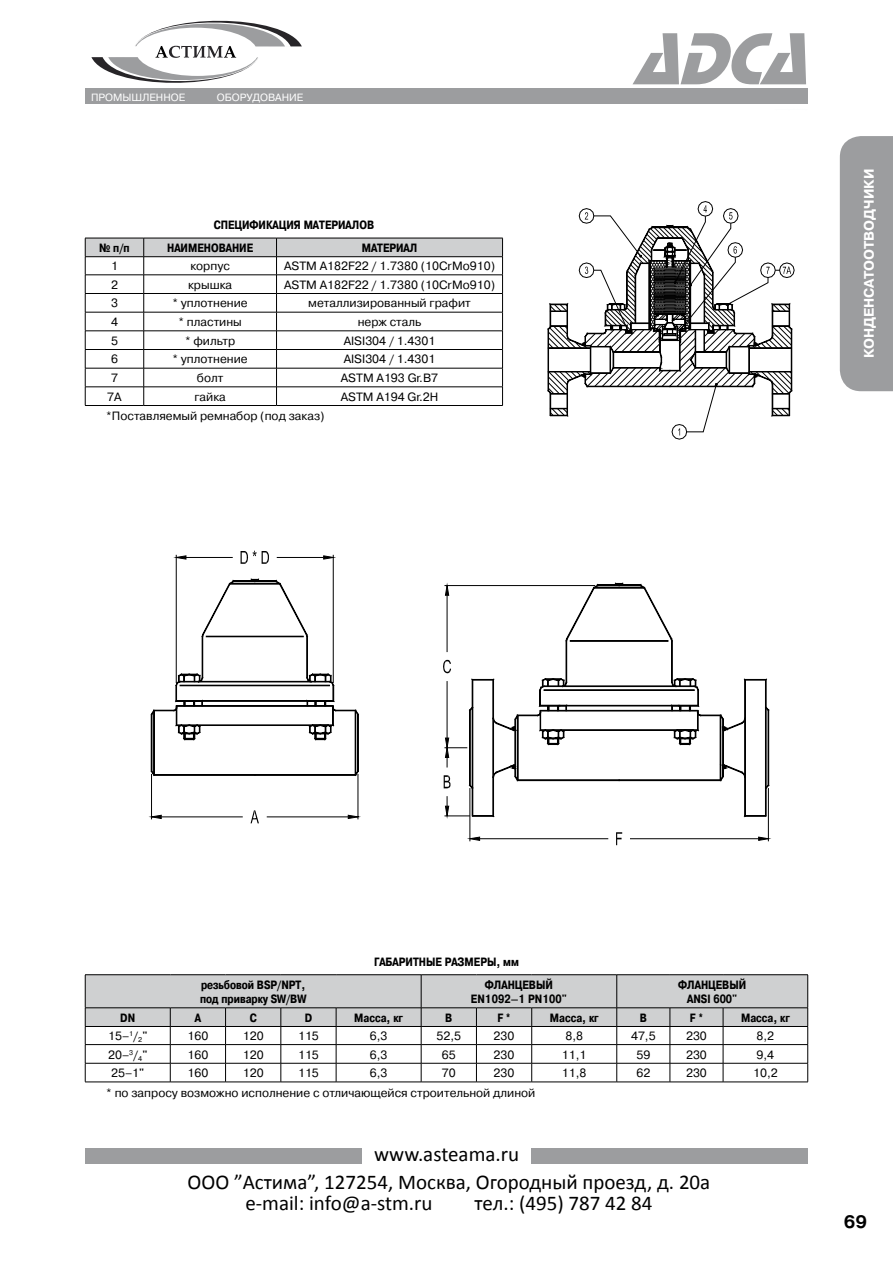
<style>
.page{position:relative;width:893px;height:1263px;background:#fff}
.page>*{position:absolute;margin:0;border:0;box-sizing:border-box;transform-origin:0 0}
.t1{font:21px/27.5px "Calibri";color:#000;text-align:center}
.t2{font:700 18px "Pragmatica C";color:#000}
.t3{font:700 13.8px "Pragmatica C";color:#fff}
.table_cell{font:12px "Pragmatica C";color:#000}
.table_head{font:700 12px/14.4px "Pragmatica Cond C";color:#000;text-align:center}
.snoska{font:12px "Pragmatica C";color:#000}
.t4{font:10.5px "Pragmatica C";color:#fff}
</style>
<div class="page">
<div style="left:85px;top:1148px;width:276px;height:16px;background:#9c9d9f"></div>
<div style="left:531px;top:1148px;width:277px;height:16px;background:#9c9d9f"></div>
<div style="left:85px;top:89px;width:723px;height:15px;background:#9c9d9f"></div>
<div style="left:840px;top:136px;width:53px;height:255px;background:#9c9d9f"></div>
<svg style="left:91px;top:20px;width:211px;height:63px"></svg>
<svg style="left:633px;top:33px;width:173px;height:51px"></svg>
<svg style="left:85px;top:238px;width:418px;height:167px"></svg>
<hr style="left:85px;top:405px;width:59px;height:1px;background:#000">
<hr style="left:144px;top:405px;width:133px;height:1px;background:#000">
<hr style="left:277px;top:405px;width:226px;height:1px;background:#000">
<hr style="left:85px;top:974px;width:85px;height:1px;background:#000">
<hr style="left:170px;top:974px;width:56px;height:1px;background:#000">
<hr style="left:226px;top:974px;width:55px;height:1px;background:#000">
<hr style="left:281px;top:974px;width:55px;height:1px;background:#000">
<hr style="left:336px;top:974px;width:85px;height:1px;background:#000">
<hr style="left:421px;top:974px;width:55px;height:1px;background:#000">
<hr style="left:476px;top:974px;width:56px;height:1px;background:#000">
<hr style="left:532px;top:974px;width:85px;height:1px;background:#000">
<hr style="left:617px;top:974px;width:53px;height:1px;background:#000">
<hr style="left:670px;top:974px;width:53px;height:1px;background:#000">
<hr style="left:723px;top:974px;width:85px;height:1px;background:#000">
<svg style="left:85px;top:975px;width:723px;height:107px"></svg>
<hr style="left:85px;top:1082px;width:85px;height:1px;background:#000">
<hr style="left:170px;top:1082px;width:56px;height:1px;background:#000">
<hr style="left:226px;top:1082px;width:55px;height:1px;background:#000">
<hr style="left:281px;top:1082px;width:55px;height:1px;background:#000">
<hr style="left:336px;top:1082px;width:85px;height:1px;background:#000">
<hr style="left:421px;top:1082px;width:55px;height:1px;background:#000">
<hr style="left:476px;top:1082px;width:56px;height:1px;background:#000">
<hr style="left:532px;top:1082px;width:85px;height:1px;background:#000">
<hr style="left:617px;top:1082px;width:53px;height:1px;background:#000">
<hr style="left:670px;top:1082px;width:53px;height:1px;background:#000">
<hr style="left:723px;top:1082px;width:85px;height:1px;background:#000">
<hr style="left:151px;top:774px;width:1px;height:45px;background:#000">
<hr style="left:358px;top:774px;width:1px;height:45px;background:#000">
<hr style="left:161px;top:817px;width:82px;height:1px;background:#000">
<hr style="left:267px;top:817px;width:81px;height:1px;background:#000">
<svg style="left:149px;top:815px;width:13px;height:4px"></svg>
<svg style="left:251px;top:810px;width:8px;height:13px"></svg>
<svg style="left:348px;top:815px;width:12px;height:4px"></svg>
<hr style="left:176px;top:555px;width:1px;height:128px;background:#000">
<hr style="left:333px;top:555px;width:1px;height:128px;background:#000">
<hr style="left:186px;top:557px;width:47px;height:1px;background:#000">
<hr style="left:277px;top:557px;width:47px;height:1px;background:#000">
<svg style="left:174px;top:555px;width:12px;height:4px"></svg>
<svg style="left:241px;top:551px;width:28px;height:13px"></svg>
<svg style="left:151px;top:579px;width:208px;height:197px"></svg>
<svg style="left:323px;top:555px;width:12px;height:4px"></svg>
<hr style="left:470px;top:788px;width:1px;height:53px;background:#000">
<hr style="left:768px;top:788px;width:1px;height:53px;background:#000">
<hr style="left:480px;top:838px;width:128px;height:1px;background:#000">
<hr style="left:630px;top:838px;width:129px;height:1px;background:#000">
<svg style="left:468px;top:837px;width:12px;height:4px"></svg>
<svg style="left:616px;top:832px;width:6px;height:13px"></svg>
<svg style="left:758px;top:837px;width:13px;height:4px"></svg>
<svg style="left:443px;top:583px;width:326px;height:235px"></svg>
<div style="left:720px;top:715px;width:1px;height:65px;border:1px solid #000"></div>
<svg style="left:547px;top:201px;width:248px;height:238px"></svg>
<p class="t4" style="left:91px;top:91px;width:96px">ПРОМЫШЛЕННОЕ</p>
<p class="t4" style="left:217px;top:91px;width:88px">ОБОРУДОВАНИЕ</p>
<p class="table_head" style="left:214px;top:218px;width:162px">СПЕЦИФИКАЦИЯ МАТЕРИАЛОВ</p>
<p class="table_head" style="left:99px;top:241px;width:32px">№ п/п</p>
<p class="table_head" style="left:167px;top:241px;width:88px">НАИМЕНОВАНИЕ</p>
<p class="table_head" style="left:362px;top:241px;width:57px">МАТЕРИАЛ</p>
<p class="table_cell" style="left:111px;top:259px;width:8px">1</p>
<p class="table_cell" style="left:190px;top:259px;width:41px">корпус</p>
<p class="table_cell" style="left:284px;top:259px;width:212px">ASTM A182F22 / 1.7380 (10CrMo910)</p>
<p class="table_cell" style="left:111px;top:278px;width:8px">2</p>
<p class="table_cell" style="left:188px;top:278px;width:46px">крышка</p>
<p class="table_cell" style="left:284px;top:278px;width:212px">ASTM A182F22 / 1.7380 (10CrMo910)</p>
<p class="table_cell" style="left:111px;top:297px;width:8px">3</p>
<p class="table_cell" style="left:173px;top:297px;width:77px">* уплотнение</p>
<p class="table_cell" style="left:308px;top:297px;width:164px">металлизированный графит</p>
<p class="table_cell" style="left:111px;top:315px;width:8px">4</p>
<p class="table_cell" style="left:178px;top:315px;width:65px">* пластины</p>
<p class="table_cell" style="left:358px;top:315px;width:65px">нерж сталь</p>
<p class="table_cell" style="left:111px;top:334px;width:8px">5</p>
<p class="table_cell" style="left:185px;top:334px;width:52px">* фильтр</p>
<p class="table_cell" style="left:344px;top:334px;width:93px">AISI304 / 1.4301</p>
<p class="table_cell" style="left:111px;top:353px;width:8px">6</p>
<p class="table_cell" style="left:173px;top:353px;width:77px">* уплотнение</p>
<p class="table_cell" style="left:344px;top:353px;width:93px">AISI304 / 1.4301</p>
<p class="table_cell" style="left:111px;top:371px;width:8px">7</p>
<p class="table_cell" style="left:197px;top:371px;width:28px">болт</p>
<p class="table_cell" style="left:341px;top:371px;width:99px">ASTM A193 Gr.B7</p>
<p class="table_cell" style="left:107px;top:390px;width:16px">7A</p>
<p class="table_cell" style="left:194px;top:390px;width:33px">гайка</p>
<p class="table_cell" style="left:341px;top:390px;width:99px">ASTM A194 Gr.2H</p>
<p class="snoska" style="left:106px;top:409px;width:220px">*Поставляемый ремнабор (под заказ)</p>
<p class="t3" style="left:861px;top:358px;width:191px;rotate:-90deg">КОНДЕНСАТООТВОДЧИКИ</p>
<p class="table_head" style="left:374px;top:955px;width:146px">ГАБАРИТНЫЕ РАЗМЕРЫ, мм</p>
<p class="table_head" style="left:200px;top:977px;width:108px;text-align:left">резьбовой BSP/NPT, под приварку SW/BW</p>
<p class="table_head" style="left:471px;top:977px;width:97px">ФЛАНЦЕВЫЙ<br>EN1092–1 PN100"</p>
<p class="table_head" style="left:678px;top:977px;width:70px">ФЛАНЦЕВЫЙ<br>ANSI 600"</p>
<p class="table_head" style="left:120px;top:1010px;width:16px">DN</p>
<p class="table_head" style="left:195px;top:1010px;width:8px">A</p>
<p class="table_head" style="left:250px;top:1010px;width:8px">C</p>
<p class="table_head" style="left:305px;top:1010px;width:9px">D</p>
<p class="table_head" style="left:354px;top:1010px;width:50px">Масса, кг</p>
<p class="table_head" style="left:445px;top:1010px;width:9px">B</p>
<p class="table_head" style="left:497px;top:1010px;width:15px">F *</p>
<p class="table_head" style="left:550px;top:1010px;width:50px">Масса, кг</p>
<p class="table_head" style="left:640px;top:1010px;width:9px">B</p>
<p class="table_head" style="left:690px;top:1010px;width:15px">F *</p>
<p class="table_head" style="left:741px;top:1010px;width:50px">Масса, кг</p>
<p class="table_cell" style="left:108px;top:1029px;width:41px">15–<sup>1</sup>/<sub>2</sub>"</p>
<p class="table_cell" style="left:187px;top:1029px;width:22px">160</p>
<p class="table_cell" style="left:243px;top:1029px;width:22px">120</p>
<p class="table_cell" style="left:298px;top:1029px;width:22px">115</p>
<p class="table_cell" style="left:370px;top:1029px;width:19px">6,3</p>
<p class="table_cell" style="left:436px;top:1029px;width:26px">52,5</p>
<p class="table_cell" style="left:494px;top:1029px;width:22px">230</p>
<p class="table_cell" style="left:565px;top:1029px;width:19px">8,8</p>
<p class="table_cell" style="left:631px;top:1029px;width:26px">47,5</p>
<p class="table_cell" style="left:686px;top:1029px;width:22px">230</p>
<p class="table_cell" style="left:757px;top:1029px;width:19px">8,2</p>
<p class="table_cell" style="left:108px;top:1048px;width:41px">20–<sup>3</sup>/<sub>4</sub>"</p>
<p class="table_cell" style="left:187px;top:1048px;width:22px">160</p>
<p class="table_cell" style="left:243px;top:1048px;width:22px">120</p>
<p class="table_cell" style="left:298px;top:1048px;width:22px">115</p>
<p class="table_cell" style="left:370px;top:1048px;width:19px">6,3</p>
<p class="table_cell" style="left:442px;top:1048px;width:15px">65</p>
<p class="table_cell" style="left:494px;top:1048px;width:22px">230</p>
<p class="table_cell" style="left:562px;top:1048px;width:26px">11,1</p>
<p class="table_cell" style="left:636px;top:1048px;width:15px">59</p>
<p class="table_cell" style="left:686px;top:1048px;width:22px">230</p>
<p class="table_cell" style="left:757px;top:1048px;width:19px">9,4</p>
<p class="table_cell" style="left:111px;top:1066px;width:35px">25–1"</p>
<p class="table_cell" style="left:187px;top:1066px;width:22px">160</p>
<p class="table_cell" style="left:243px;top:1066px;width:22px">120</p>
<p class="table_cell" style="left:298px;top:1066px;width:22px">115</p>
<p class="table_cell" style="left:370px;top:1066px;width:19px">6,3</p>
<p class="table_cell" style="left:442px;top:1066px;width:15px">70</p>
<p class="table_cell" style="left:494px;top:1066px;width:22px">230</p>
<p class="table_cell" style="left:562px;top:1066px;width:26px">11,8</p>
<p class="table_cell" style="left:636px;top:1066px;width:15px">62</p>
<p class="table_cell" style="left:686px;top:1066px;width:22px">230</p>
<p class="table_cell" style="left:753px;top:1066px;width:26px">10,2</p>
<p class="snoska" style="left:106px;top:1086px;width:431px">* по запросу возможно исполнение с отличающейся строительной длиной</p>
<h1 class="t1" style="left:188px;top:1139px;width:524px">www.asteama.ru<br>ООО ”Астима”, 127254, Москва, Огородный проезд, д. 20а</h1>
<h1 class="t1" style="left:245px;top:1188px;width:189px">e-mail: info@a-stm.ru</h1>
<h1 class="t1" style="left:475px;top:1188px;width:179px">тел.: (495) 787 42 84</h1>
<h2 class="t2" style="left:844px;top:1212px;width:25px">69</h2>
</div>
